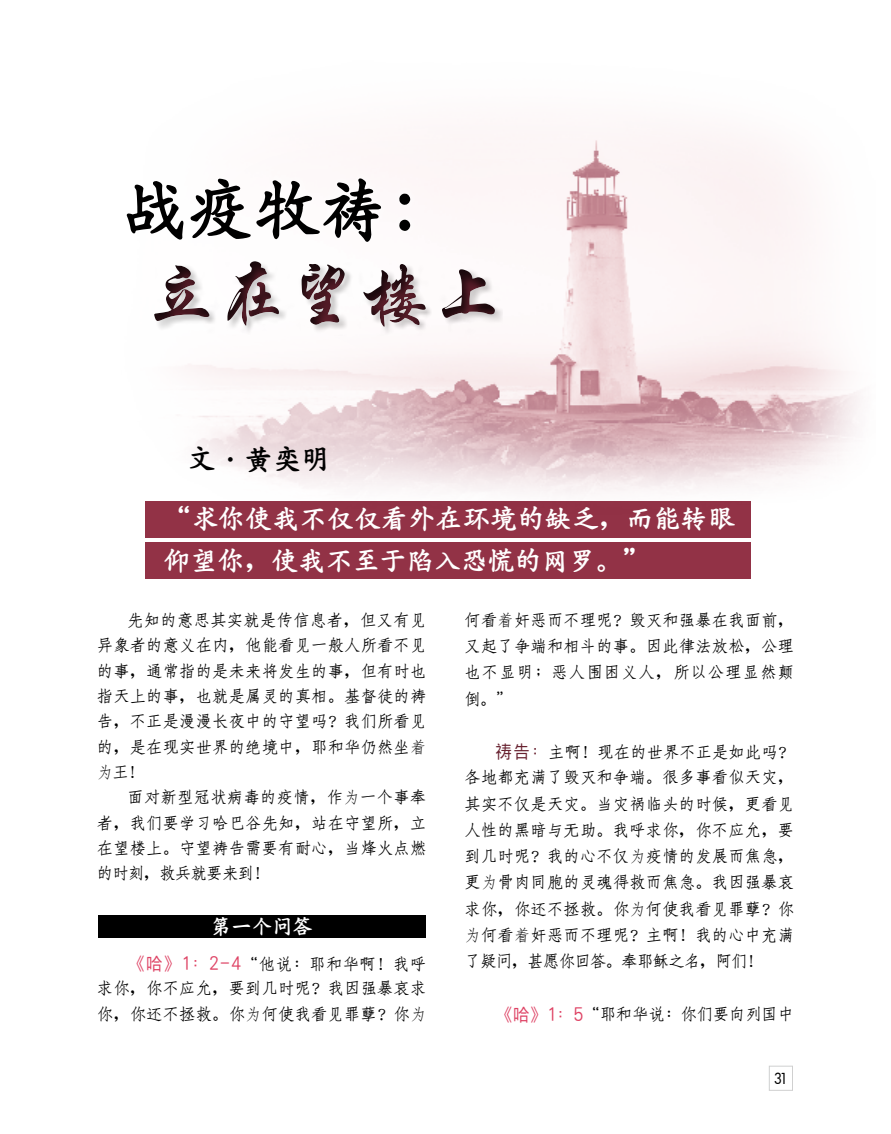
<style>
.page{position:relative;width:891px;height:1134px;background:#fff}
.page>*{position:absolute;margin:0;border:0;box-sizing:border-box;transform-origin:0 0}
.t1{font:73.5px "ST Xingkai";color:#682230}
.t2{font:69px "Han Wang Kai Bold Gb 5";color:#000}
.t3{font:28.5px "Han Wang Kai Bold Gb 5";color:#000}
.t4{font:27px/42px "Han Wang Kai Bold Gb 5";letter-spacing:.01em;color:#fff}
.t5{font:21px "Han Wang Kai Bold Gb 5";color:#fff}
.t6{font:16.5px/25.3px "Han Wang Fang Song Medium Gb 5";letter-spacing:.05em;color:#000;text-align:justify;scale:.95 1}
.t7{font:16.5px "Han Wang Fang Song Medium Gb 5";letter-spacing:.03em;color:#000;scale:.95 1}
.t8{font:14.85px "Futura Md";color:#000;scale:.91 1}
.s1{font-family:"Fang Song"}
.s2{font-family:"Han Wang Hei Medium Gb 5";font-size:18px;color:#de4264}
.s3{font-family:"Han Wang Hei Medium Gb 5";font-size:18px;color:#682230}
</style>
<div class="page">
<div style="left:146px;top:501px;width:605px;height:37px;background:#923246"></div>
<div style="left:146px;top:542px;width:605px;height:37px;background:#923246"></div>
<div style="left:98px;top:916px;width:327px;height:22px;background:#000"></div>
<img style="left:145px;top:137px;width:715px;height:394px">
<div style="left:133px;top:242px;width:546px;height:108px;background:#000;opacity:.75"></div>
<div style="left:116px;top:169px;width:305px;height:81px;background:#fff"></div>
<div style="left:769px;top:1066px;width:24px;height:25px;background:#fff;border:1px solid #9fa0a0"></div>
<h2 class="t2" style="left:120px;top:173px;width:336px">戰疫牧禱：</h2>
<h1 class="t1" style="left:146px;top:257px;width:358px">立在望楼上</h1>
<h3 class="t3" style="left:187px;top:444px;width:144px">文·黃奕明</h3>
<h3 class="t4" style="left:164px;top:497px;width:573px">“求你使我不僅僅看外在環境的缺乏，而能轉眼仰望你，使我不至于陷入恐慌的網羅。”</h3>
<p class="t6" style="left:97px;top:607px;width:348px;text-indent:30px">先知的意思其實就是傳信息者，但又有見異象者的意義在內，他能看見一般人所看不見的事，通常指的是未來將發生的事，但有時也指天上的事，也就是屬靈的真相。基督徒的禱告，不正是漫漫長夜中的守望嗎？我們所看見的，是在現實世界的絕境中，耶和華仍然坐<span class="s1">着为</span>王！</p>
<p class="t6" style="left:97px;top:785px;width:348px;text-indent:30px">面對新型冠狀病毒的疫情，作<span class="s1">为</span>一個事奉者，我們要學習哈巴谷先知，站在守望所，立在望樓上。守望禱告需要有耐心，當烽火點燃的時刻，救兵就要來到！</p>
<p class="t5" style="left:211px;top:915px;width:103px">第一個問答</p>
<p class="t6" style="left:97px;top:951px;width:348px;line-height:24.9px;text-indent:30px"><span class="s2">《哈》1：2-4</span>“他說：耶和華啊！我呼求你，你不應允，要到幾時呢？我因強暴哀求你，你還不拯救。你<span class="s1">为</span>何使我看見罪孽？你<span class="s1">为</span></p>
<p class="t6" style="left:465px;top:607px;width:348px;line-height:26.2px">何看<span class="s1">着</span>奸惡而不理呢？毀滅和強暴在我面前，又起了爭端和相鬥的事。因此律法放鬆，公理也不顯明；惡人圍困義人，所以公理顯然顛倒。”</p>
<p class="t6" style="left:465px;top:739px;width:348px;line-height:26.1px;text-indent:30px"><span class="s3">禱告：</span>主啊！現在的世界不正是如此嗎？各地都充滿了毀滅和爭端。很多事看似天災，其實不僅是天災。當災禍臨頭的時候，更看見人性的黑暗與無助。我呼求你，你不應允，要到幾時呢？我的心不僅<span class="s1">为</span>疫情的發展而焦急，更<span class="s1">为</span>骨肉同胞的靈魂得救而焦急。我因強暴哀求你，你還不拯救。你<span class="s1">为</span>何使我看見罪孽？你<span class="s1">为</span>何看<span class="s1">着</span>奸惡而不理呢？主啊！我的心中充滿了疑問，甚願你回答。奉耶穌之名，阿們！</p>
<p class="t7" style="left:495px;top:1006px;width:316px"><span class="s2">《哈》1：5</span>“耶和華說：你們要向列國中</p>
<p class="t8" style="left:774px;top:1068px;width:17px">31</p>
</div>
